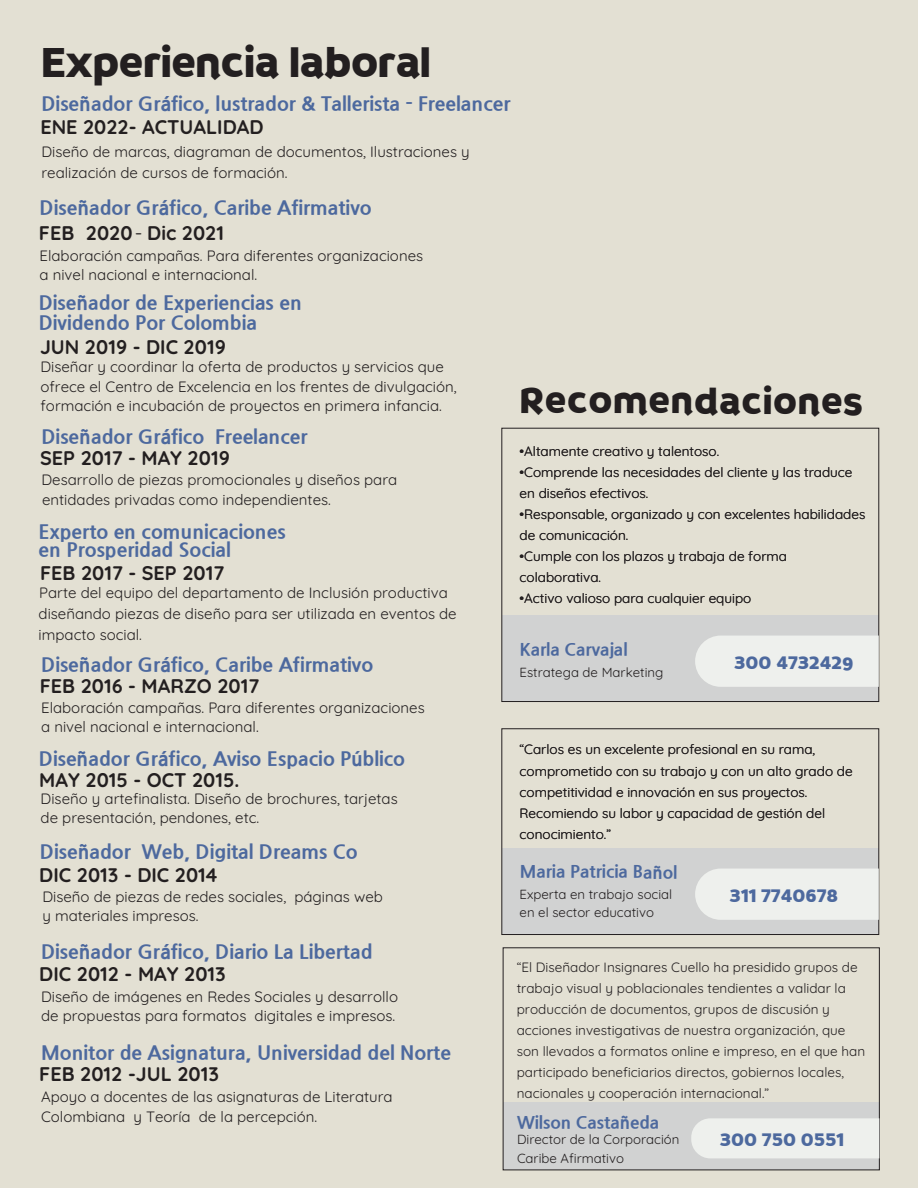
<style>
.page{position:relative;width:918px;height:1188px;background:#e3e0d3}
.page>*{position:absolute;margin:0;border:0;box-sizing:border-box;transform-origin:0 0}
.t1{font:45.3px "Braah One";letter-spacing:-.025em;color:#231f20}
.t2{font:39.9px "Braah One";letter-spacing:-.01em;color:#231f20}
.t3{font:700 19.8px "Quicksand";color:#231f20}
.t4{font:19.8px "Braah One";letter-spacing:-.01em;color:#4d699e}
.t5{font:800 19.5px/19.5px "Nanum Gothic";color:#4d699e}
.t6{font:800 17.1px "Nanum Gothic";letter-spacing:-.005em;color:#4d699e}
.t7{font:15px/19.2px "Quicksand";color:#231f20}
.t8{font:13.5px/21px "Quicksand";color:#231f20}
.t9{font:13.2px/18.6px "Quicksand";color:#231f20}
.s1{font-weight:400}
</style>
<div class="page">
<div style="left:502px;top:848px;width:377px;height:87px;background:#d1d2d2"></div>
<div style="left:502px;top:729px;width:377px;height:206px;border:1px solid #231f20"></div>
<div style="left:695px;top:869px;width:184px;height:51px;background:#eef0ed"></div>
<div style="left:502px;top:615px;width:377px;height:87px;background:#d1d2d2"></div>
<div style="left:502px;top:428px;width:377px;height:274px;border:1px solid #231f20"></div>
<div style="left:695px;top:636px;width:184px;height:51px;background:#eef0ed"></div>
<div style="left:503px;top:1102px;width:376px;height:68px;background:#d1d2d2"></div>
<div style="left:691px;top:1118px;width:188px;height:40px;background:#eef0ed"></div>
<h1 class="t1" style="left:41px;top:34px;width:392px">Experiencia laboral</h1>
<h3 class="t5" style="left:41px;top:94px;width:471px">Diseñador Gráfico, lustrador &amp; Tallerista - Freelancer</h3>
<p class="t7" style="left:41px;top:139px;width:430px;line-height:21px">Diseño de marcas, diagraman de documentos, Ilustraciones y realización de cursos de formación.</p>
<h3 class="t3" style="left:40px;top:112px;width:225px">ENE 2022- ACTUALIDAD</h3>
<h3 class="t5" style="left:40px;top:198px;width:334px">Diseñador Gráfico, Caribe Afirmativo</h3>
<p class="t7" style="left:40px;top:244px;width:385px">Elaboración campañas. Para diferentes organizaciones a nivel nacional e internacional.</p>
<h3 class="t5" style="left:39px;top:293px;width:265px">Diseñador de Experiencias en<br>Dividendo Por Colombia</h3>
<p class="t7" style="left:40px;top:356px;width:418px">Diseñar y coordinar la oferta de productos y servicios que ofrece el Centro de Excelencia en los frentes de divulgación, formación e incubación de proyectos en primera infancia.</p>
<h3 class="t5" style="left:41px;top:427px;width:268px">Diseñador Gráfico Freelancer</h3>
<p class="t7" style="left:41px;top:469px;width:357px">Desarrollo de piezas promocionales y diseños para entidades privadas como independientes.</p>
<h3 class="t3" style="left:39px;top:218px;width:187px">FEB 2020 <span class="s1">-</span> Dic 2021</h3>
<h3 class="t3" style="left:40px;top:332px;width:187px">JUN 2019 - DIC 2019</h3>
<h3 class="t3" style="left:40px;top:443px;width:191px">SEP 2017 - MAY 2019</h3>
<h3 class="t5" style="left:39px;top:523px;width:249px;line-height:18px">Experto en comunicaciones en Prosperidad Social</h3>
<h3 class="t3" style="left:40px;top:558px;width:186px">FEB 2017 - SEP 2017</h3>
<p class="t7" style="left:39px;top:581px;width:420px;line-height:20.7px">Parte del equipo del departamento de Inclusión productiva diseñando piezas de diseño para ser utilizada en eventos de impacto social.</p>
<h3 class="t5" style="left:41px;top:655px;width:334px">Diseñador Gráfico, Caribe Afirmativo</h3>
<p class="t7" style="left:41px;top:697px;width:385px">Elaboración campañas. Para diferentes organizaciones a nivel nacional e internacional.</p>
<h3 class="t3" style="left:40px;top:671px;width:221px">FEB 2016 - MARZO 2017</h3>
<h3 class="t5" style="left:39px;top:749px;width:368px">Diseñador Gráfico, Aviso Espacio Público</h3>
<p class="t7" style="left:41px;top:787px;width:359px">Diseño y artefinalista. Diseño de brochures, tarjetas de presentación, pendones, etc.</p>
<h3 class="t3" style="left:39px;top:764px;width:202px">MAY 2015 - OCT 2015.</h3>
<h3 class="t5" style="left:40px;top:842px;width:319px">Diseñador Web, Digital Dreams Co</h3>
<h3 class="t3" style="left:39px;top:860px;width:180px">DIC 2013 - DIC 2014</h3>
<p class="t7" style="left:42px;top:886px;width:342px">Diseño de piezas de redes sociales, páginas web y materiales impresos.</p>
<h2 class="t2" style="left:520px;top:376px;width:345px">Recomendaciones</h2>
<p class="t8" style="left:520px;top:439px;width:201px">•Altamente creativo y talentoso.</p>
<p class="t8" style="left:520px;top:460px;width:334px">•Comprende las necesidades del cliente y las traduce en diseños efectivos.</p>
<p class="t8" style="left:520px;top:502px;width:347px">•Responsable, organizado y con excelentes habilidades de comunicación.</p>
<p class="t8" style="left:520px;top:544px;width:269px">•Cumple con los plazos y trabaja de forma colaborativa.</p>
<p class="t8" style="left:520px;top:586px;width:233px">•Activo valioso para cualquier equipo</p>
<p class="t6" style="left:520px;top:640px;width:109px">Karla Carvajal</p>
<p class="t9" style="left:520px;top:661px;width:145px">Estratega de Marketing</p>
<h3 class="t4" style="left:734px;top:651px;width:121px">300 4732429</h3>
<p class="t8" style="left:520px;top:738px;width:335px">“Carlos es un excelente profesional en su rama, comprometido con su trabajo y con un alto grado de competitividad e innovación en sus proyectos.<br>Recomiendo su labor y capacidad de gestión del conocimiento.”</p>
<p class="t6" style="left:520px;top:863px;width:159px">Maria Patricia Bañol</p>
<p class="t9" style="left:520px;top:883px;width:154px">Experta en trabajo social en el sector educativo</p>
<h3 class="t4" style="left:729px;top:884px;width:111px">311 7740678</h3>
<h3 class="t5" style="left:41px;top:942px;width:333px">Diseñador Gráfico, Diario La Libertad</h3>
<p class="t7" style="left:41px;top:985px;width:359px">Diseño de imágenes en Redes Sociales y desarrollo de propuestas para formatos digitales e impresos.</p>
<h3 class="t3" style="left:39px;top:959px;width:188px">DIC 2012 - MAY 2013</h3>
<h3 class="t5" style="left:41px;top:1043px;width:411px">Monitor de Asignatura, Universidad del Norte</h3>
<p class="t7" style="left:41px;top:1086px;width:353px">Apoyo a docentes de las asignaturas de Literatura<br>Colombiana y Teoría de la percepción.</p>
<h3 class="t3" style="left:39px;top:1059px;width:181px">FEB 2012 -JUL 2013</h3>
<p class="t8" style="left:517px;top:955px;width:350px">“El Diseñador Insignares Cuello ha presidido grupos de trabajo visual y poblacionales tendientes a validar la producción de documentos, grupos de discusión y acciones investigativas de nuestra organización, que son llevados a formatos online e impreso, en el que han participado beneficiarios directos, gobiernos locales, nacionales y cooperación internacional.”</p>
<h3 class="t4" style="left:720px;top:1128px;width:126px">300 750 0551</h3>
<p class="t6" style="left:517px;top:1113px;width:144px">Wilson Castañeda</p>
<p class="t9" style="left:517px;top:1129px;width:164px">Director de la Corporación<br>Caribe Afirmativo</p>
</div>
